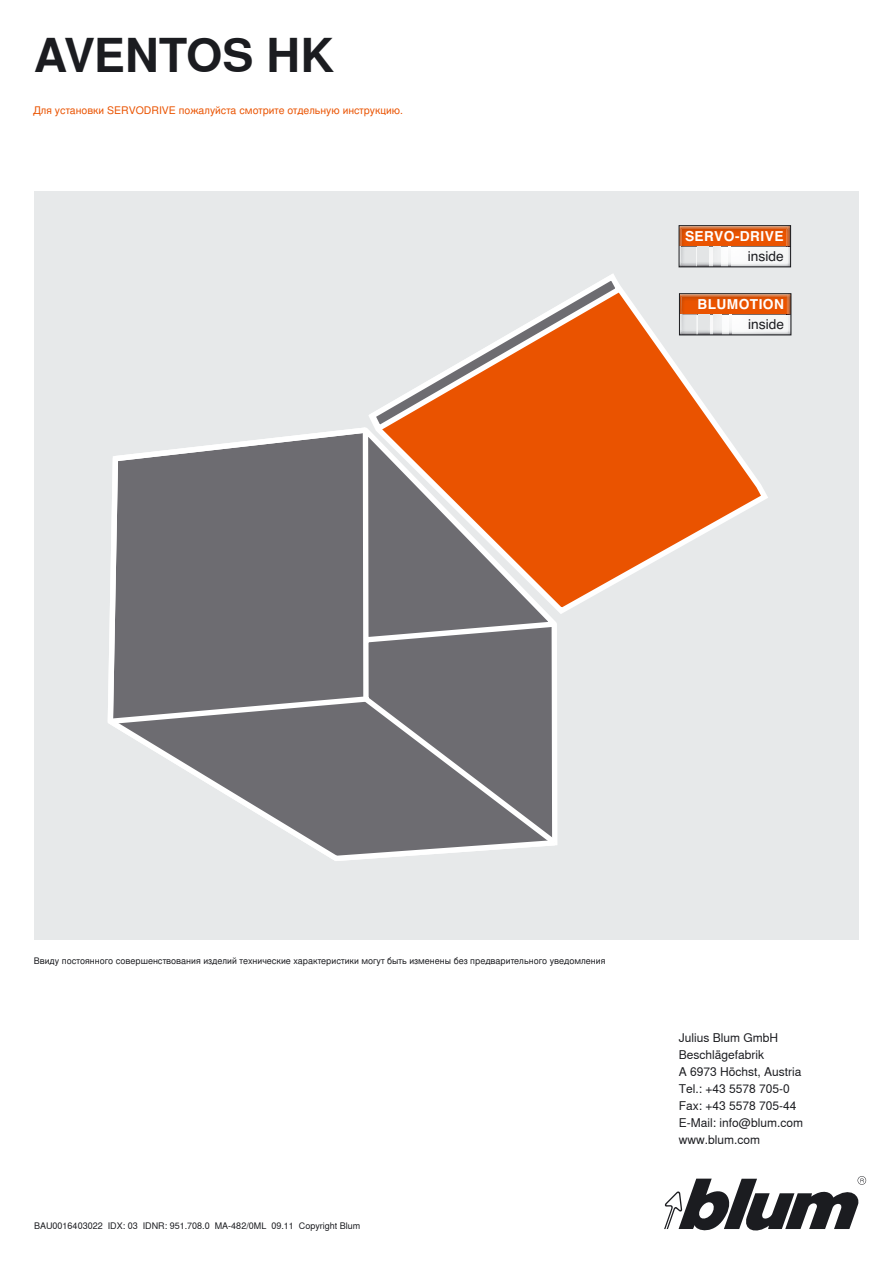
<style>
.page{position:relative;width:893px;height:1263px;background:#fff}
.page>*{position:absolute;margin:0;border:0;box-sizing:border-box;transform-origin:0 0}
.t1{font:700 46.5px "Nimbus Sans Global";letter-spacing:-.01em;color:#1b1c20}
.t2{font:700 13.8px "Helvetica";letter-spacing:.03em;color:#fff}
.t3{font:13.65px "Helvetica";color:#1b1c20}
.t4{font:12px/17px "Nimbus Sans Global";color:#1b1c20}
.t5{font:10.5px "Nimbus Sans OT";color:#ea5300}
.t6{font:9px "Nimbus Sans OT";color:#1b1c20}
.t7{font:9px "Nimbus Sans Global";color:#1b1c20}
</style>
<div class="page">
<div style="left:34px;top:191px;width:825px;height:749px;background:#e7e9ea"></div>
<svg style="left:664px;top:1176px;width:202px;height:55px"></svg>
<img style="left:721px;top:246px;width:65px;height:1px">
<img style="left:721px;top:247px;width:65px;height:18px">
<svg style="left:729px;top:247px;width:2px;height:18px"></svg>
<img style="left:681px;top:227px;width:105px;height:19px">
<svg style="left:681px;top:246px;width:40px;height:19px"></svg>
<svg style="left:786px;top:227px;width:5px;height:41px"></svg>
<div style="left:679px;top:225px;width:112px;height:42px;border:1px solid #1b1c20"></div>
<img style="left:772px;top:314px;width:15px;height:1px">
<img style="left:772px;top:315px;width:15px;height:16px">
<img style="left:772px;top:295px;width:15px;height:19px">
<svg style="left:787px;top:294px;width:5px;height:42px"></svg>
<div style="left:679px;top:293px;width:112px;height:42px;border:1px solid #1b1c20"></div>
<svg style="left:566px;top:293px;width:206px;height:318px"></svg>
<svg style="left:369px;top:274px;width:257px;height:162px"></svg>
<svg style="left:369px;top:417px;width:197px;height:197px;background:#e85f15"></svg>
<svg style="left:108px;top:424px;width:452px;height:437px;background:#918480"></svg>
<h1 class="t1" style="left:34px;top:27px;width:302px">AVENTOS HK</h1>
<p class="t5" style="left:33px;top:104px;width:371px">Для установки SERVODRIVE пожалуйста смотрите отдельную инструкцию.</p>
<p class="t2" style="left:685px;top:231px;width:100px">SERVO-DRIVE</p>
<p class="t3" style="left:748px;top:251px;width:37px">inside</p>
<p class="t2" style="left:697px;top:299px;width:88px">BLUMOTION</p>
<p class="t3" style="left:748px;top:319px;width:37px">inside</p>
<p class="t6" style="left:34px;top:955px;width:573px">Ввиду постоянного совершенствования изделий технические характеристики могут быть изменены без предварительного уведомления</p>
<p class="t7" style="left:34px;top:1220px;width:328px">BAU0016403022 IDX: 03 IDNR: 951.708.0 MA-482/0ML 09.11 Copyright Blum</p>
<p class="t4" style="left:679px;top:1029px;width:126px">Julius Blum GmbH<br>Beschlägefabrik<br>A 6973 Höchst, Austria<br>Tel.: +43 5578 705-0<br>Fax: +43 5578 705-44<br>E-Mail: info@blum.com www.blum.com</p>
</div>
